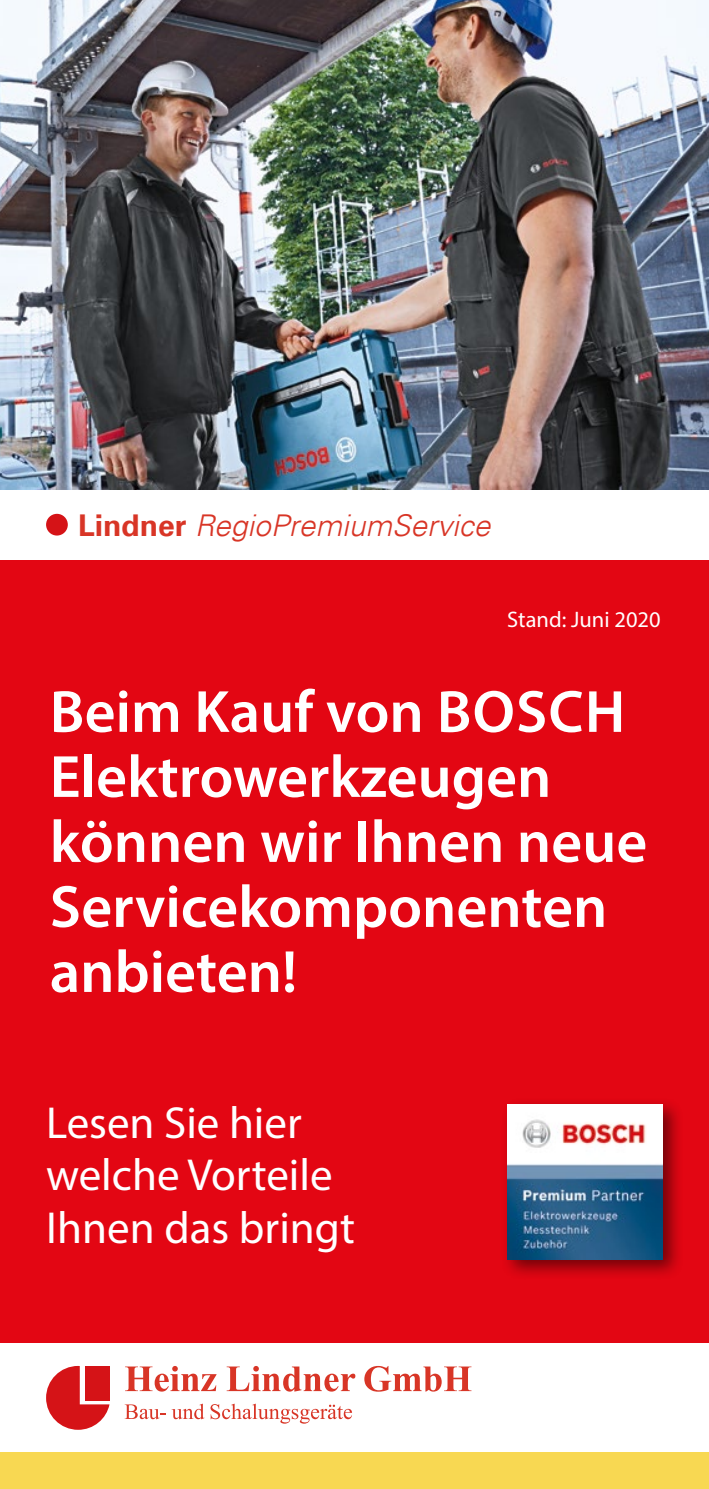
<style>
.page{position:relative;width:709px;height:1489px;background:#fff}
.page>*{position:absolute;margin:0;border:0;box-sizing:border-box;transform-origin:0 0}
.t1{font:600 60px/65px "Myriad Pro";color:#fff}
.t2{font:45px/52.5px "Myriad Pro";color:#fff}
.t3{font:italic 300 30px "Univers Com 45";color:#d83526}
.t4{font:22.5px "Myriad Pro";color:#fff}
.s1{font-family:"Univers Com 65";font-weight:700;font-style:normal}
</style>
<div class="page">
<div style="left:46px;top:514px;width:22px;height:21px;background:#d51317;border-radius:50%"></div>
<img style="left:0;top:0;width:709px;height:489px">
<div style="left:0;top:560px;width:709px;height:781px;background:#e30613"></div>
<div style="left:85px;top:1365px;width:25px;height:34px;background:#d51317"></div>
<svg style="left:46px;top:1365px;width:63px;height:64px"></svg>
<svg style="left:125px;top:1366px;width:91px;height:25px"></svg>
<svg style="left:227px;top:1366px;width:128px;height:25px"></svg>
<svg style="left:364px;top:1365px;width:107px;height:26px"></svg>
<svg style="left:125px;top:1404px;width:41px;height:14px"></svg>
<svg style="left:172px;top:1403px;width:32px;height:15px"></svg>
<svg style="left:210px;top:1403px;width:142px;height:20px"></svg>
<div style="left:500px;top:1096px;width:183px;height:184px;background:#000;opacity:.5"></div>
<img style="left:507px;top:1103px;width:156px;height:156px">
<div style="left:0;top:1451px;width:709px;height:37px;background:#f8d852"></div>
<p class="t3" style="left:78px;top:506px;width:414px"><span class="s1">Lindner</span> RegioPremiumService</p>
<p class="t4" style="left:507px;top:605px;width:155px">Stand: Juni 2020</p>
<p class="t1" style="left:50px;top:677px;width:599px">Beim Kauf von BOSCH<br>Elektrowerkzeugen können wir Ihnen neue<br>Servicekomponenten anbieten!</p>
<p class="t2" style="left:46px;top:1095px;width:310px">Lesen Sie hier welche Vorteile<br>Ihnen das bringt</p>
</div>
